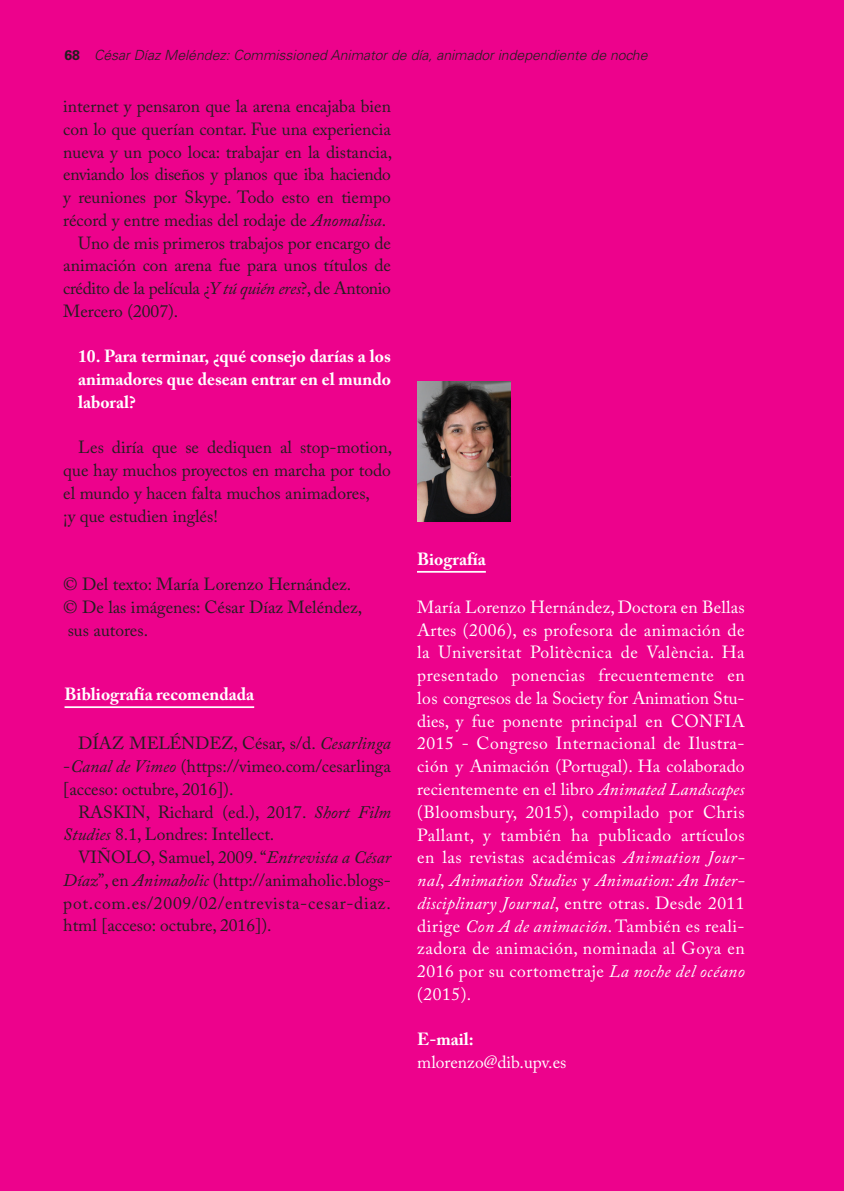
<style>
.page{position:relative;width:844px;height:1191px;background:#fff}
.page>*{position:absolute;margin:0;border:0;box-sizing:border-box;transform-origin:0 0}
.t1{font:17.5px/22.8px "Adobe Caslon Pro";color:#231f20}
.t2{font:17.5px/22.8px "Adobe Caslon Pro";letter-spacing:.03em;color:#fff;text-align:justify}
.t3{font:700 17.5px/22.8px "Adobe Caslon Pro";color:#fff;text-align:justify}
.t4{font:17.5px "Adobe Caslon Pro";letter-spacing:-.02em;color:#231f20}
.t5{font:17.5px "Adobe Caslon Pro";color:#fff}
.t6{font:italic 300 14px "Univers LT Std";color:#231f20}
.s1{font-weight:700;font-style:normal}
.s2{font-style:italic}
</style>
<div class="page">
<div style="left:0;top:0;width:843px;height:1191px;background:#ed028c"></div>
<hr style="left:64px;top:706px;width:190px;height:2px;background:#fff">
<hr style="left:417px;top:571px;width:68px;height:1px;background:#fff">
<img style="left:417px;top:381px;width:93px;height:140px">
<p class="t6" style="left:64px;top:46px;width:584px"><span class="s1">68</span> César Díaz Meléndez: Commissioned Animator de día, animador independiente de noche</p>
<p class="t1" style="left:63px;top:95px;width:329px">internet y pensaron que la arena encajaba bien</p>
<p class="t1" style="left:63px;top:117px;width:329px">con lo que querían contar. Fue una experiencia</p>
<p class="t1" style="left:63px;top:140px;width:330px">nueva y un poco loca: trabajar en la distancia,</p>
<p class="t4" style="left:63px;top:164px;width:329px">enviando los diseños y planos que iba haciendo</p>
<p class="t1" style="left:63px;top:186px;width:329px">y reuniones por Skype. Todo esto en tiempo</p>
<p class="t1" style="left:63px;top:208px;width:324px">récord y entre medias del rodaje de <span class="s2">Anomalisa</span>.</p>
<p class="t1" style="left:78px;top:231px;width:314px">Uno de mis primeros trabajos por encargo de</p>
<p class="t1" style="left:63px;top:254px;width:329px">animación con arena fue para unos títulos de</p>
<p class="t4" style="left:63px;top:278px;width:329px">crédito de la película ¿<span class="s2">Y tú quién eres</span>?, de Antonio</p>
<p class="t1" style="left:63px;top:299px;width:117px">Mercero (2007).</p>
<p class="t3" style="left:78px;top:345px;width:314px">10. Para terminar, ¿qué consejo darías a los animadores que desean entrar en el mundo laboral?</p>
<p class="t1" style="left:63px;top:436px;width:330px;text-indent:15px">Les diría que se dediquen al stop-motion, que hay muchos proyectos en marcha por todo el mundo y hacen falta muchos animadores,<br>¡y que estudien inglés!</p>
<p class="t1" style="left:63px;top:572px;width:300px">© Del texto: María Lorenzo Hernández. © De las imágenes: César Díaz Meléndez, sus autores.</p>
<p class="t3" style="left:64px;top:682px;width:191px">Bibliografía recomendada</p>
<p class="t1" style="left:63px;top:732px;width:329px;text-align:justify;text-indent:15px">DÍAZ MELÉNDEZ, César, s/d. <span class="s2">Cesarlinga </span>-<span class="s2">Canal de Vimeo</span> (https://vimeo.com/cesarlinga [acceso: octubre, 2016]).</p>
<p class="t1" style="left:63px;top:800px;width:329px;text-indent:15px">RASKIN, Richard (ed.), 2017. <span class="s2">Short Film<br>Studies</span> 8.1, Londres: Intellect.</p>
<p class="t1" style="left:63px;top:845px;width:329px;text-align:justify;text-indent:15px">VIÑOLO, Samuel, 2009. “<span class="s2">Entrevista a César Díaz</span>”, en <span class="s2">Animaholic</span> (http://animaholic.blogs&shy;pot.com.es/2009/02/entrevista-cesar-diaz. html [acceso: octubre, 2016]).</p>
<p class="t3" style="left:417px;top:547px;width:70px">Biografía</p>
<p class="t2" style="left:417px;top:595px;width:329px">María Lorenzo Hernández, Doctora en Bellas Artes (2006), es profesora de animación de la Universitat Politècnica de València. Ha presentado ponencias frecuentemente en los congresos de la Society for Animation Stu&shy;dies, y fue ponente principal en CONFIA 2015 - Congreso Internacional de Ilustra&shy;ción y Animación (Portugal). Ha colaborado recientemente en el libro <span class="s2">Animated Landscapes </span>(Bloomsbury, 2015), compilado por Chris Pallant, y también ha publicado artículos en las revistas académicas <span class="s2">Animation Jour&shy;nal</span>, <span class="s2">Animation Studies</span> y <span class="s2">Animation: An Inter&shy;disciplinary Journal</span>, entre otras. Desde 2011 dirige <span class="s2">Con A de animación</span>. También es reali&shy;zadora de animación, nominada al Goya en 2016 por su cortometraje <span class="s2">La noche del océano </span>(2015).</p>
<p class="t3" style="left:417px;top:1028px;width:58px">E-mail:</p>
<p class="t5" style="left:417px;top:1051px;width:151px">mlorenzo@dib.upv.es</p>
</div>
